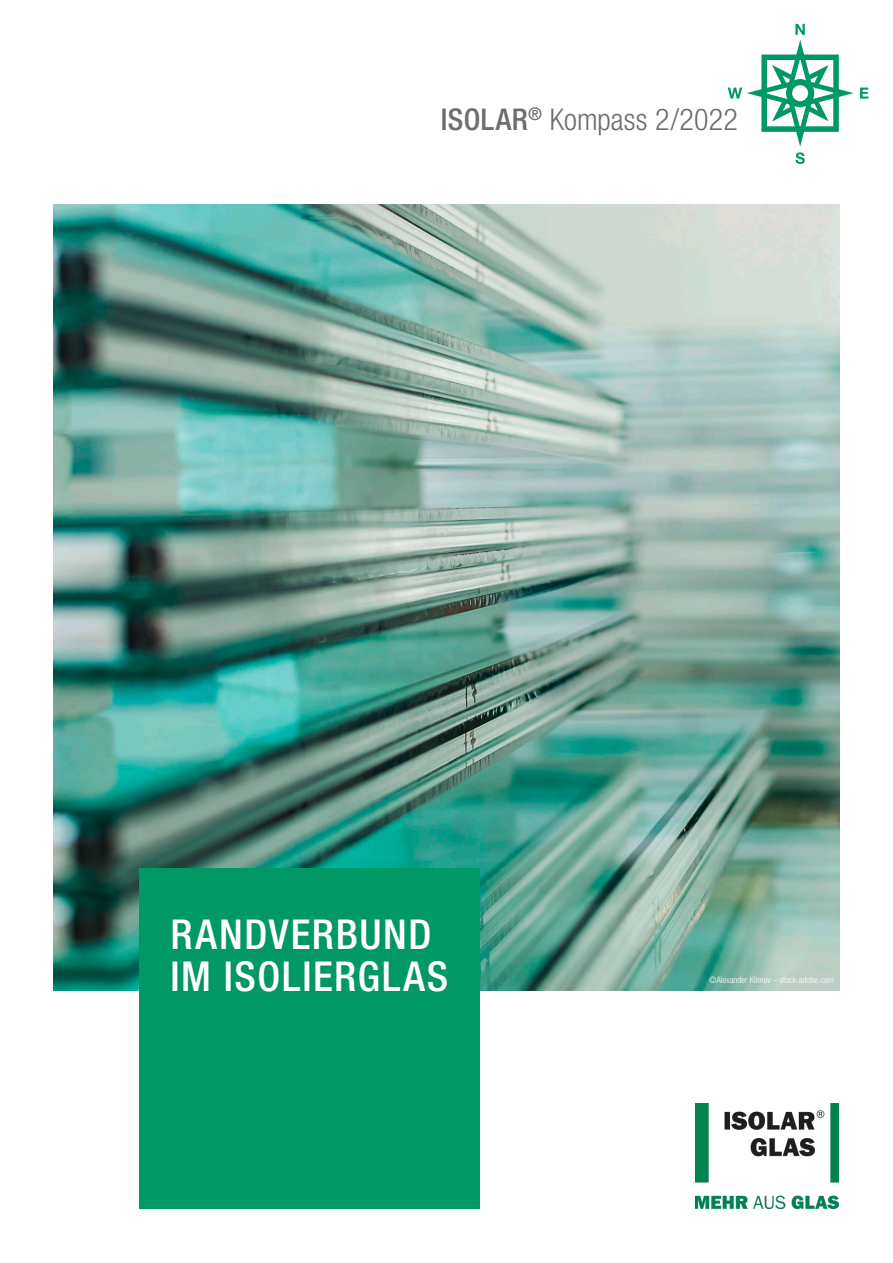
<style>
.page{position:relative;width:893px;height:1263px;background:#fff}
.page>*{position:absolute;margin:0;border:0;box-sizing:border-box;transform-origin:0 0}
.t1{font:500 condensed 41.25px/42px "Helvetica Neue LT Std";letter-spacing:.04em;color:#fff}
.t2{font:300 condensed 30px "Helvetica Neue LT Std";letter-spacing:.005em;color:#6c6d70}
.t3{font:300 condensed 9px "Helvetica Neue LT Std";color:#fff}
.s1{font-weight:500}
</style>
<div class="page">
<img style="left:53px;top:204px;width:787px;height:787px">
<div style="left:139px;top:869px;width:340px;height:340px;background:#009864"></div>
<img style="left:696px;top:1104px;width:143px;height:105px">
<svg style="left:728px;top:24px;width:140px;height:140px"></svg>
<h2 class="t2" style="left:441px;top:102px;width:299px"><span class="s1">ISOLAR</span><sup>®</sup> Kompass 2/2022</h2>
<h1 class="t1" style="left:170px;top:913px;width:280px">RANDVERBUND<br>IM ISOLIERGLAS</h1>
<p class="t3" style="left:709px;top:974px;width:126px">©Alexander Klimov – stock.adobe.com</p>
</div>
